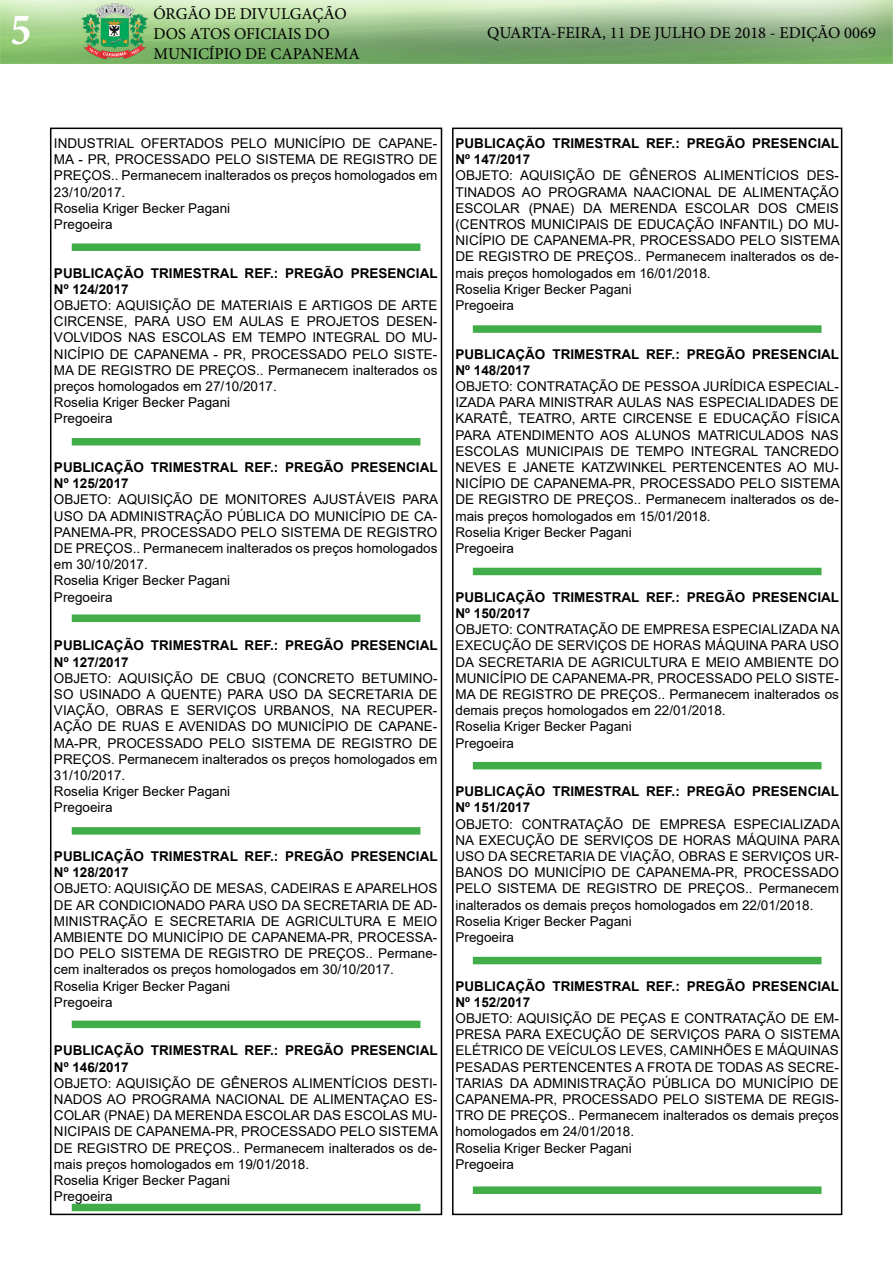
<style>
.page{position:relative;width:893px;height:1263px;background:#fff}
.page>*{position:absolute;margin:0;border:0;box-sizing:border-box;transform-origin:0 0}
.t1{font:700 condensed 45px "Minion Pro";color:#fff}
.t2{font:16.5px/19.8px "Minion Pro";color:#000}
.t3{font:13.5px/16.2px "Arial";color:#000}
.t4{font:700 13.5px/16.2px "Arial";color:#000}
</style>
<div class="page">
<div style="left:50px;top:128px;width:392px;height:1087px;border:2px solid #000"></div>
<img style="left:0;top:0;width:893px;height:64px">
<div style="left:452px;top:128px;width:390px;height:1087px;border:2px solid #000"></div>
<div style="left:72px;top:243px;width:348px;height:8px;background:#41ad49"></div>
<div style="left:473px;top:325px;width:348px;height:8px;background:#41ad49"></div>
<div style="left:72px;top:438px;width:348px;height:7px;background:#41ad49"></div>
<div style="left:473px;top:568px;width:348px;height:7px;background:#41ad49"></div>
<div style="left:72px;top:614px;width:348px;height:8px;background:#41ad49"></div>
<div style="left:473px;top:762px;width:348px;height:7px;background:#41ad49"></div>
<div style="left:72px;top:827px;width:348px;height:8px;background:#41ad49"></div>
<div style="left:473px;top:957px;width:348px;height:7px;background:#41ad49"></div>
<div style="left:72px;top:1020px;width:348px;height:8px;background:#41ad49"></div>
<div style="left:473px;top:1186px;width:348px;height:8px;background:#41ad49"></div>
<div style="left:72px;top:1204px;width:348px;height:7px;background:#41ad49"></div>
<h1 class="t1" style="left:11px;top:-1px;width:22px">5</h1>
<p class="t2" style="left:153px;top:4px;width:208px">ÓRGÃO DE DIVULGAÇÃO<br>DOS ATOS OFICIAIS DO<br>MUNICÍPIO DE CAPANEMA</p>
<p class="t2" style="left:487px;top:23px;width:390px">QUARTA-FEIRA, 11 DE JULHO DE 2018 - EDIÇÃO 0069</p>
<p class="t3" style="left:54px;top:135px;width:385px">INDUSTRIAL OFERTADOS PELO MUNICÍPIO DE CAPANE-MA - PR, PROCESSADO PELO SISTEMA DE REGISTRO DE PREÇOS.. Permanecem inalterados os preços homologados em 23/10/2017.<br>Roselia Kriger Becker Pagani<br>Pregoeira</p>
<p class="t4" style="left:54px;top:265px;width:385px">PUBLICAÇÃO TRIMESTRAL REF.: PREGÃO PRESENCIAL<br>Nº 124/2017</p>
<p class="t3" style="left:54px;top:297px;width:385px">OBJETO: AQUISIÇÃO DE MATERIAIS E ARTIGOS DE ARTE CIRCENSE, PARA USO EM AULAS E PROJETOS DESEN-VOLVIDOS NAS ESCOLAS EM TEMPO INTEGRAL DO MU-NICÍPIO DE CAPANEMA - PR, PROCESSADO PELO SISTE-MA DE REGISTRO DE PREÇOS.. Permanecem inalterados os preços homologados em 27/10/2017.<br>Roselia Kriger Becker Pagani<br>Pregoeira</p>
<p class="t4" style="left:54px;top:459px;width:385px">PUBLICAÇÃO TRIMESTRAL REF.: PREGÃO PRESENCIAL<br>Nº 125/2017</p>
<p class="t3" style="left:54px;top:491px;width:386px">OBJETO: AQUISIÇÃO DE MONITORES AJUSTÁVEIS PARA USO DA ADMINISTRAÇÃO PÚBLICA DO MUNICÍPIO DE CA-PANEMA-PR, PROCESSADO PELO SISTEMA DE REGISTRO DE PREÇOS.. Permanecem inalterados os preços homologados em 30/10/2017.<br>Roselia Kriger Becker Pagani<br>Pregoeira</p>
<p class="t4" style="left:54px;top:638px;width:385px">PUBLICAÇÃO TRIMESTRAL REF.: PREGÃO PRESENCIAL<br>Nº 127/2017</p>
<p class="t3" style="left:54px;top:670px;width:385px">OBJETO: AQUISIÇÃO DE CBUQ (CONCRETO BETUMINO-SO USINADO A QUENTE) PARA USO DA SECRETARIA DE VIAÇÃO, OBRAS E SERVIÇOS URBANOS, NA RECUPER-AÇÃO DE RUAS E AVENIDAS DO MUNICÍPIO DE CAPANE-MA-PR, PROCESSADO PELO SISTEMA DE REGISTRO DE PREÇOS. Permanecem inalterados os preços homologados em 31/10/2017.<br>Roselia Kriger Becker Pagani<br>Pregoeira</p>
<p class="t4" style="left:54px;top:848px;width:385px">PUBLICAÇÃO TRIMESTRAL REF.: PREGÃO PRESENCIAL<br>Nº 128/2017</p>
<p class="t3" style="left:54px;top:880px;width:385px">OBJETO: AQUISIÇÃO DE MESAS, CADEIRAS E APARELHOS DE AR CONDICIONADO PARA USO DA SECRETARIA DE AD-MINISTRAÇÃO E SECRETARIA DE AGRICULTURA E MEIO AMBIENTE DO MUNICÍPIO DE CAPANEMA-PR, PROCESSA-DO PELO SISTEMA DE REGISTRO DE PREÇOS.. Permane&shy;cem inalterados os preços homologados em 30/10/2017.<br>Roselia Kriger Becker Pagani<br>Pregoeira</p>
<p class="t4" style="left:54px;top:1043px;width:385px">PUBLICAÇÃO TRIMESTRAL REF.: PREGÃO PRESENCIAL<br>Nº 146/2017</p>
<p class="t3" style="left:54px;top:1075px;width:386px">OBJETO: AQUISIÇÃO DE GÊNEROS ALIMENTÍCIOS DESTI-NADOS AO PROGRAMA NACIONAL DE ALIMENTAÇAO ES-COLAR (PNAE) DA MERENDA ESCOLAR DAS ESCOLAS MU-NICIPAIS DE CAPANEMA-PR, PROCESSADO PELO SISTEMA DE REGISTRO DE PREÇOS.. Permanecem inalterados os de&shy;mais preços homologados em 19/01/2018.<br>Roselia Kriger Becker Pagani<br>Pregoeira</p>
<p class="t4" style="left:455px;top:135px;width:385px">PUBLICAÇÃO TRIMESTRAL REF.: PREGÃO PRESENCIAL<br>Nº 147/2017</p>
<p class="t3" style="left:455px;top:167px;width:386px">OBJETO: AQUISIÇÃO DE GÊNEROS ALIMENTÍCIOS DES-TINADOS AO PROGRAMA NAACIONAL DE ALIMENTAÇÃO ESCOLAR (PNAE) DA MERENDA ESCOLAR DOS CMEIS (CENTROS MUNICIPAIS DE EDUCAÇÃO INFANTIL) DO MU-NICÍPIO DE CAPANEMA-PR, PROCESSADO PELO SISTEMA DE REGISTRO DE PREÇOS.. Permanecem inalterados os de&shy;mais preços homologados em 16/01/2018.<br>Roselia Kriger Becker Pagani<br>Pregoeira</p>
<p class="t4" style="left:455px;top:346px;width:385px">PUBLICAÇÃO TRIMESTRAL REF.: PREGÃO PRESENCIAL<br>Nº 148/2017</p>
<p class="t3" style="left:455px;top:378px;width:386px">OBJETO: CONTRATAÇÃO DE PESSOA JURÍDICA ESPECIAL-IZADA PARA MINISTRAR AULAS NAS ESPECIALIDADES DE KARATÊ, TEATRO, ARTE CIRCENSE E EDUCAÇÃO FÍSICA PARA ATENDIMENTO AOS ALUNOS MATRICULADOS NAS ESCOLAS MUNICIPAIS DE TEMPO INTEGRAL TANCREDO NEVES E JANETE KATZWINKEL PERTENCENTES AO MU-NICÍPIO DE CAPANEMA-PR, PROCESSADO PELO SISTEMA DE REGISTRO DE PREÇOS.. Permanecem inalterados os de&shy;mais preços homologados em 15/01/2018.<br>Roselia Kriger Becker Pagani<br>Pregoeira</p>
<p class="t4" style="left:455px;top:589px;width:385px">PUBLICAÇÃO TRIMESTRAL REF.: PREGÃO PRESENCIAL<br>Nº 150/2017</p>
<p class="t3" style="left:455px;top:621px;width:386px">OBJETO: CONTRATAÇÃO DE EMPRESA ESPECIALIZADA NA EXECUÇÃO DE SERVIÇOS DE HORAS MÁQUINA PARA USO DA SECRETARIA DE AGRICULTURA E MEIO AMBIENTE DO MUNICÍPIO DE CAPANEMA-PR, PROCESSADO PELO SISTE-MA DE REGISTRO DE PREÇOS.. Permanecem inalterados os demais preços homologados em 22/01/2018.<br>Roselia Kriger Becker Pagani<br>Pregoeira</p>
<p class="t4" style="left:455px;top:783px;width:385px">PUBLICAÇÃO TRIMESTRAL REF.: PREGÃO PRESENCIAL<br>Nº 151/2017</p>
<p class="t3" style="left:455px;top:815px;width:386px">OBJETO: CONTRATAÇÃO DE EMPRESA ESPECIALIZADA NA EXECUÇÃO DE SERVIÇOS DE HORAS MÁQUINA PARA USO DA SECRETARIA DE VIAÇÃO, OBRAS E SERVIÇOS UR-BANOS DO MUNICÍPIO DE CAPANEMA-PR, PROCESSADO PELO SISTEMA DE REGISTRO DE PREÇOS.. Permanecem inalterados os demais preços homologados em 22/01/2018.<br>Roselia Kriger Becker Pagani<br>Pregoeira</p>
<p class="t4" style="left:455px;top:978px;width:385px">PUBLICAÇÃO TRIMESTRAL REF.: PREGÃO PRESENCIAL<br>Nº 152/2017</p>
<p class="t3" style="left:455px;top:1010px;width:386px">OBJETO: AQUISIÇÃO DE PEÇAS E CONTRATAÇÃO DE EM-PRESA PARA EXECUÇÃO DE SERVIÇOS PARA O SISTEMA ELÉTRICO DE VEÍCULOS LEVES, CAMINHÕES E MÁQUINAS PESADAS PERTENCENTES A FROTA DE TODAS AS SECRE-TARIAS DA ADMINISTRAÇÃO PÚBLICA DO MUNICÍPIO DE CAPANEMA-PR, PROCESSADO PELO SISTEMA DE REGIS-TRO DE PREÇOS.. Permanecem inalterados os demais preços homologados em 24/01/2018.<br>Roselia Kriger Becker Pagani<br>Pregoeira</p>
</div>
